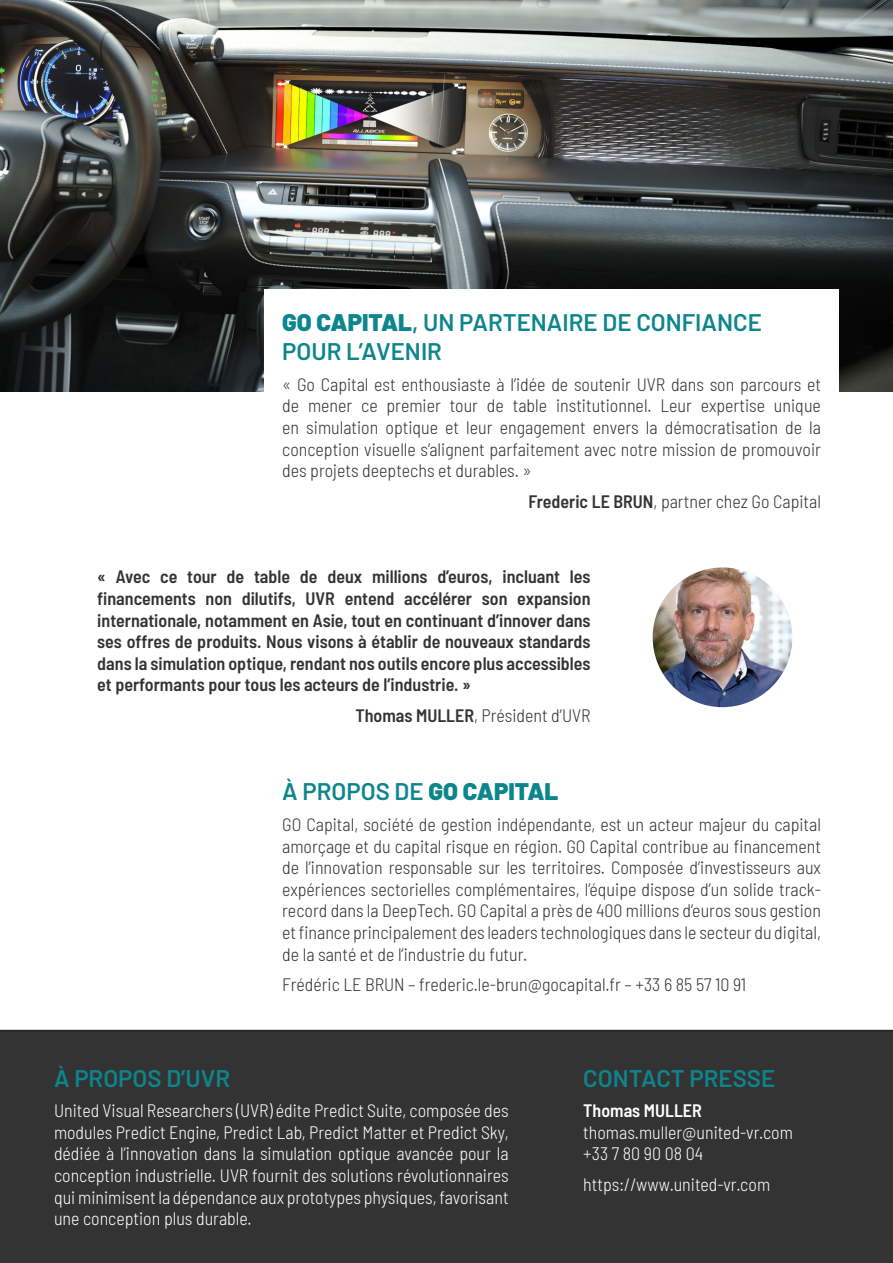
<style>
.page{position:relative;width:893px;height:1263px;background:#fff}
.page>*{position:absolute;margin:0;border:0;box-sizing:border-box;transform-origin:0 0}
.section{font:600 24px/28.8px "Barlow";color:#0d858c}
.t1{font:300 semi-condensed 18px/21.6px "Barlow";color:#333;text-align:justify}
.t2{font:300 semi-condensed 18px/21.6px "Barlow";color:#fff;text-align:justify}
.t3{font:600 semi-condensed 18px/21.6px "Barlow";color:#333;text-align:justify}
.t4{font:600 semi-condensed 18px "Barlow";color:#fff}
.s1{font-weight:900}
.s2{font-weight:600}
</style>
<div class="page">
<div style="left:0;top:1030px;width:893px;height:233px;background:#333"></div>
<img style="left:0;top:0;width:893px;height:391px">
<div style="left:264px;top:289px;width:575px;height:251px;background:#fff"></div>
<img style="left:653px;top:567px;width:139px;height:140px;border-radius:70px">
<p class="section" style="left:282px;top:306px;width:481px"><span class="s1">GO CAPITAL</span>, UN PARTENAIRE DE CONFIANCE<br>POUR L’AVENIR</p>
<p class="t1" style="left:282px;top:372px;width:540px">« Go Capital est enthousiaste à l’idée de soutenir UVR dans son parcours et de mener ce premier tour de table institutionnel. Leur expertise unique en simulation optique et leur engagement envers la démocratisation de la conception visuelle s’alignent parfaitement avec notre mission de promouvoir des projets deeptechs et durables. »</p>
<p class="t1" style="left:529px;top:489px;width:294px"><span class="s2">Frederic LE BRUN</span>, partner chez Go Capital</p>
<p class="t3" style="left:97px;top:565px;width:495px">« Avec ce tour de table de deux millions d’euros, incluant les financements non dilutifs, UVR entend accélérer son expansion internationale, notamment en Asie, tout en continuant d’innover dans ses offres de produits. Nous visons à établir de nouveaux standards dans la simulation optique, rendant nos outils encore plus accessibles et performants pour tous les acteurs de l’industrie. »</p>
<p class="t1" style="left:355px;top:703px;width:237px"><span class="s2">Thomas MULLER</span>, Président d’UVR</p>
<p class="section" style="left:282px;top:775px;width:278px">À PROPOS DE <span class="s1">GO CAPITAL</span></p>
<p class="t1" style="left:282px;top:812px;width:540px">GO Capital, société de gestion indépendante, est un acteur majeur du capital amorçage et du capital risque en région. GO Capital contribue au financement de l’innovation responsable sur les territoires. Composée d’investisseurs aux expériences sectorielles complémentaires, l’équipe dispose d’un solide track&shy;record dans la DeepTech. GO Capital a près de 400 millions d’euros sous gestion et finance principalement des leaders technologiques dans le secteur du digital, de la santé et de l’industrie du futur.</p>
<p class="t1" style="left:282px;top:973px;width:465px">Frédéric LE BRUN – frederic.le-brun@gocapital.fr – +33 6 85 57 10 91</p>
<p class="section" style="left:54px;top:1061px;width:178px">À PROPOS D’UVR</p>
<p class="t2" style="left:54px;top:1098px;width:456px">United Visual Researchers (UVR) édite Predict Suite, composée des modules Predict Engine, Predict Lab, Predict Matter et Predict Sky, dédiée à l’innovation dans la simulation optique avancée pour la conception industrielle. UVR fournit des solutions révolutionnaires qui minimisent la dépendance aux prototypes physiques, favorisant une conception plus durable.</p>
<p class="section" style="left:583px;top:1061px;width:193px">CONTACT PRESSE</p>
<p class="t4" style="left:583px;top:1097px;width:120px">Thomas MULLER</p>
<p class="t2" style="left:583px;top:1120px;width:211px">thomas.muller@united-vr.com</p>
<p class="t2" style="left:583px;top:1142px;width:121px">+33 7 80 90 08 04</p>
<p class="t2" style="left:583px;top:1172px;width:188px">https://www.united-vr.com</p>
</div>
